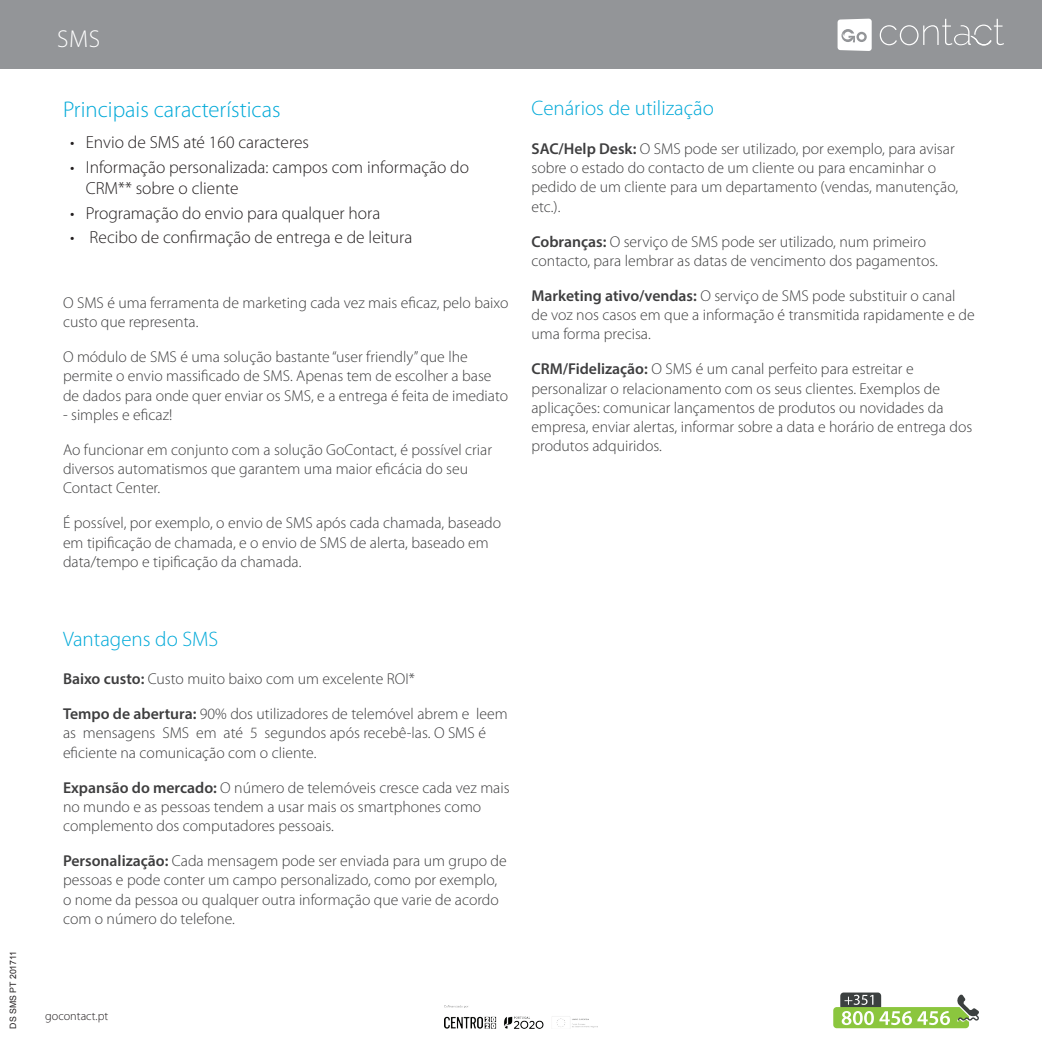
<style>
.page{position:relative;width:1042px;height:1042px;background:#fff}
.page>*{position:absolute;margin:0;border:0;box-sizing:border-box;transform-origin:0 0}
.t1{font:300 24.5px "Myriad Pro";color:#fff}
.t2{font:300 22.75px "Myriad Pro";color:#00a9d8}
.t3{font:300 21px "Myriad Pro";color:#00a9d8}
.t4{font:300 17.5px/21px "Myriad Pro";color:#231f20}
.t5{font:300 15.75px/19.2px "Myriad Pro";color:#3e3e3f}
.t6{font:300 12.25px "Myriad Pro";color:#231f20}
.t7{font:8.75px "Arial";color:#231f20}
.s1{font-weight:600}
</style>
<div class="page">
<div style="left:840px;top:992px;width:41px;height:17px;background:#3c4040;border-radius:3px"></div>
<svg style="left:833px;top:994px;width:146px;height:34px"></svg>
<img style="left:445px;top:1006px;width:152px;height:23px">
<div style="left:0;top:0;width:1042px;height:69px;background:#939598"></div>
<svg style="left:837px;top:19px;width:34px;height:32px"></svg>
<svg style="left:880px;top:19px;width:124px;height:26px"></svg>
<p class="t7" style="left:7px;top:1029px;width:79px;rotate:-90deg">DS SMS PT 201711</p>
<h1 class="t1" style="left:57px;top:25px;width:44px">SMS</h1>
<h2 class="t2" style="left:63px;top:97px;width:219px">Principais características</h2>
<p class="t4" style="left:70px;top:132px;width:240px">• Envio de SMS até 160 caracteres</p>
<p class="t4" style="left:86px;top:157px;width:385px;text-indent:-16px">• Informação personalizada: campos com informação do<br>CRM** sobre o cliente</p>
<p class="t4" style="left:70px;top:202px;width:312px">• Programação do envio para qualquer hora</p>
<p class="t4" style="left:70px;top:227px;width:344px">• Recibo de confirmação de entrega e de leitura</p>
<p class="t5" style="left:63px;top:293px;width:447px">O SMS é uma ferramenta de marketing cada vez mais eficaz, pelo baixo custo que representa.</p>
<p class="t5" style="left:63px;top:347px;width:447px">O módulo de SMS é uma solução bastante “user friendly” que lhe permite o envio massificado de SMS. Apenas tem de escolher a base de dados para onde quer enviar os SMS, e a entrega é feita de imediato</p>
<p class="t5" style="left:63px;top:405px;width:111px">- simples e eficaz!</p>
<p class="t5" style="left:63px;top:440px;width:430px">Ao funcionar em conjunto com a solução GoContact, é possível criar diversos automatismos que garantem uma maior eficácia do seu<br>Contact Center.</p>
<p class="t5" style="left:63px;top:514px;width:440px">É possível, por exemplo, o envio de SMS após cada chamada, baseado em tipificação de chamada, e o envio de SMS de alerta, baseado em data/tempo e tipificação da chamada.</p>
<h3 class="t3" style="left:531px;top:97px;width:184px">Cenários de utilização</h3>
<p class="t5" style="left:531px;top:139px;width:428px"><span class="s1">SAC/Help Desk:</span> O SMS pode ser utilizado, por exemplo, para avisar sobre o estado do contacto de um cliente ou para encaminhar o pedido de um cliente para um departamento (vendas, manutenção, etc.).</p>
<p class="t5" style="left:531px;top:232px;width:408px"><span class="s1">Cobranças:</span> O serviço de SMS pode ser utilizado, num primeiro contacto, para lembrar as datas de vencimento dos pagamentos.</p>
<p class="t5" style="left:531px;top:286px;width:445px"><span class="s1">Marketing ativo/vendas:</span> O serviço de SMS pode substituir o canal de voz nos casos em que a informação é transmitida rapidamente e de uma forma precisa.</p>
<p class="t5" style="left:531px;top:360px;width:442px"><span class="s1">CRM/Fidelização:</span> O SMS é um canal perfeito para estreitar e personalizar o relacionamento com os seus clientes. Exemplos de aplicações: comunicar lançamentos de produtos ou novidades da empresa, enviar alertas, informar sobre a data e horário de entrega dos produtos adquiridos.</p>
<h3 class="t3" style="left:63px;top:627px;width:157px">Vantagens do SMS</h3>
<p class="t5" style="left:63px;top:669px;width:353px"><span class="s1">Baixo custo:</span> Custo muito baixo com um excelente ROI*</p>
<p class="t5" style="left:63px;top:704px;width:446px"><span class="s1">Tempo de abertura:</span> 90% dos utilizadores de telemóvel abrem e leem as mensagens SMS em até 5 segundos após recebê-las. O SMS é eficiente na comunicação com o cliente.</p>
<p class="t5" style="left:63px;top:778px;width:448px"><span class="s1">Expansão do mercado:</span> O número de telemóveis cresce cada vez mais no mundo e as pessoas tendem a usar mais os smartphones como complemento dos computadores pessoais.</p>
<p class="t5" style="left:63px;top:851px;width:445px"><span class="s1">Personalização:</span> Cada mensagem pode ser enviada para um grupo de pessoas e pode conter um campo personalizado, como por exemplo, o nome da pessoa ou qualquer outra informação que varie de acordo com o número do telefone.</p>
<p class="t6" style="left:45px;top:1009px;width:65px">gocontact.pt</p>
</div>
